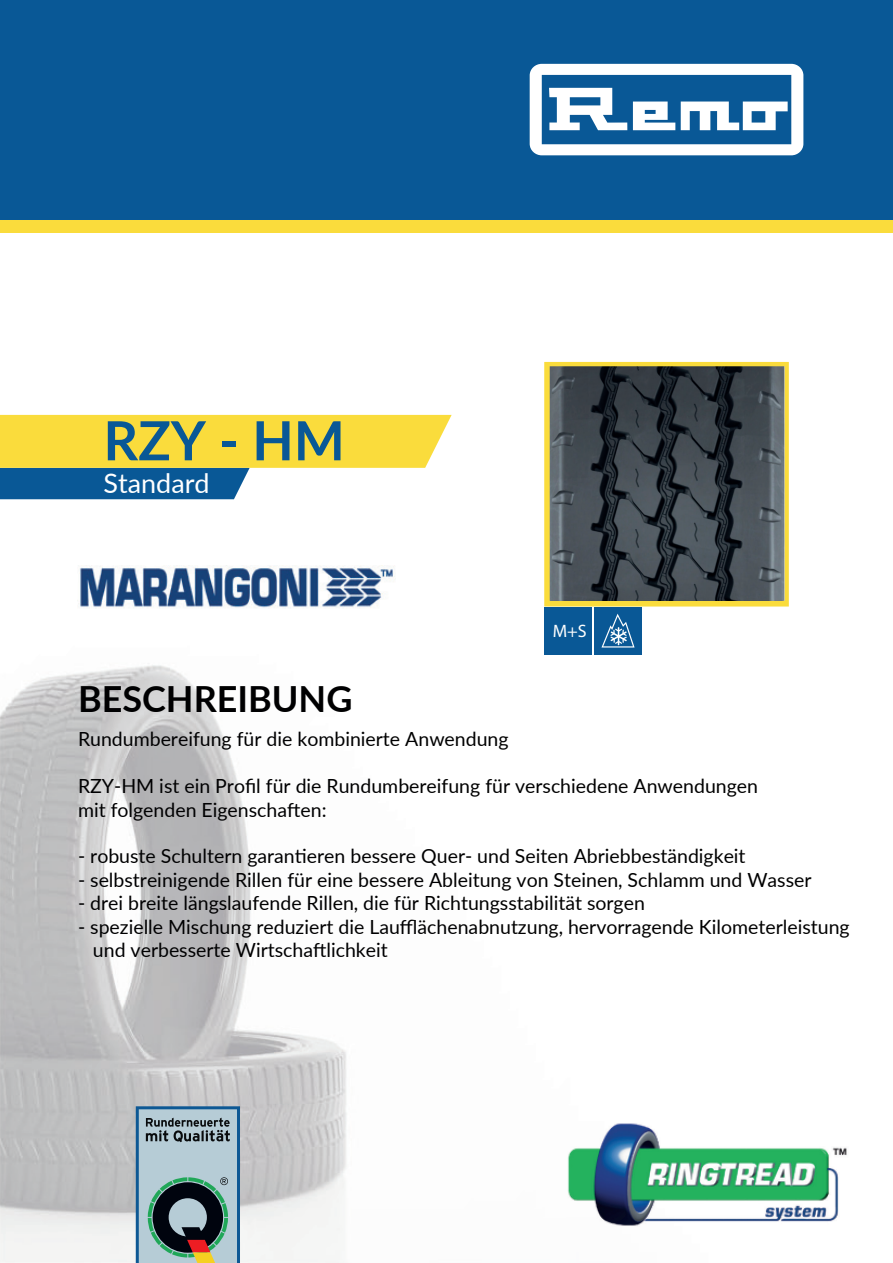
<style>
.page{position:relative;width:893px;height:1263px;background:#fff}
.page>*{position:absolute;margin:0;border:0;box-sizing:border-box;transform-origin:0 0}
.t1{font:700 54px "Lato";color:#095896}
.t2{font:700 36px "Lato";color:#000001}
.t3{font:27px "Lato";color:#fff}
.t4{font:19.5px/23.4px "Lato";color:#000001}
.t5{font:18px "Myriad Pro";color:#fff}
</style>
<div class="page">
<img style="left:0;top:232px;width:577px;height:1031px">
<img style="left:577px;top:232px;width:316px;height:130px">
<svg style="left:136px;top:1106px;width:104px;height:157px;background:#81989e"></svg>
<svg style="left:0;top:415px;width:452px;height:84px"></svg>
<svg style="left:544px;top:362px;width:245px;height:244px;background:#f7db41"></svg>
<div style="left:544px;top:608px;width:48px;height:47px;background:#095896"></div>
<div style="left:0;top:220px;width:893px;height:12px;background:#fadc3c"></div>
<div style="left:0;top:0;width:893px;height:220px;background:#095896"></div>
<svg style="left:530px;top:64px;width:273px;height:91px"></svg>
<img style="left:78px;top:565px;width:318px;height:48px">
<div style="left:594px;top:608px;width:48px;height:47px;background:#095896"></div>
<svg style="left:601px;top:614px;width:34px;height:33px"></svg>
<img style="left:566px;top:1121px;width:281px;height:106px">
<img style="left:550px;top:366px;width:235px;height:235px">
<h1 class="t1" style="left:103px;top:401px;width:243px">RZY - HM</h1>
<h3 class="t3" style="left:103px;top:464px;width:108px">Standard</h3>
<p class="t5" style="left:553px;top:620px;width:36px">M+S</p>
<h2 class="t2" style="left:78px;top:673px;width:276px">BESCHREIBUNG</h2>
<p class="t4" style="left:78px;top:727px;width:432px">Rundumbereifung für die kombinierte Anwendung</p>
<p class="t4" style="left:78px;top:773px;width:682px">RZY-HM ist ein Profil für die Rundumbereifung für verschiedene Anwendungen mit folgenden Eigenschaften:</p>
<p class="t4" style="left:78px;top:844px;width:669px">- robuste Schultern garantieren bessere Quer- und Seiten Abriebbeständigkeit</p>
<p class="t4" style="left:78px;top:867px;width:735px">- selbstreinigende Rillen für eine bessere Ableitung von Steinen, Schlamm und Wasser</p>
<p class="t4" style="left:78px;top:890px;width:568px">- drei breite längslaufende Rillen, die für Richtungsstabilität sorgen</p>
<p class="t4" style="left:93px;top:914px;width:758px;text-indent:-15px">- spezielle Mischung reduziert die Laufflächenabnutzung, hervorragende Kilometerleistung und verbesserte Wirtschaftlichkeit</p>
</div>
